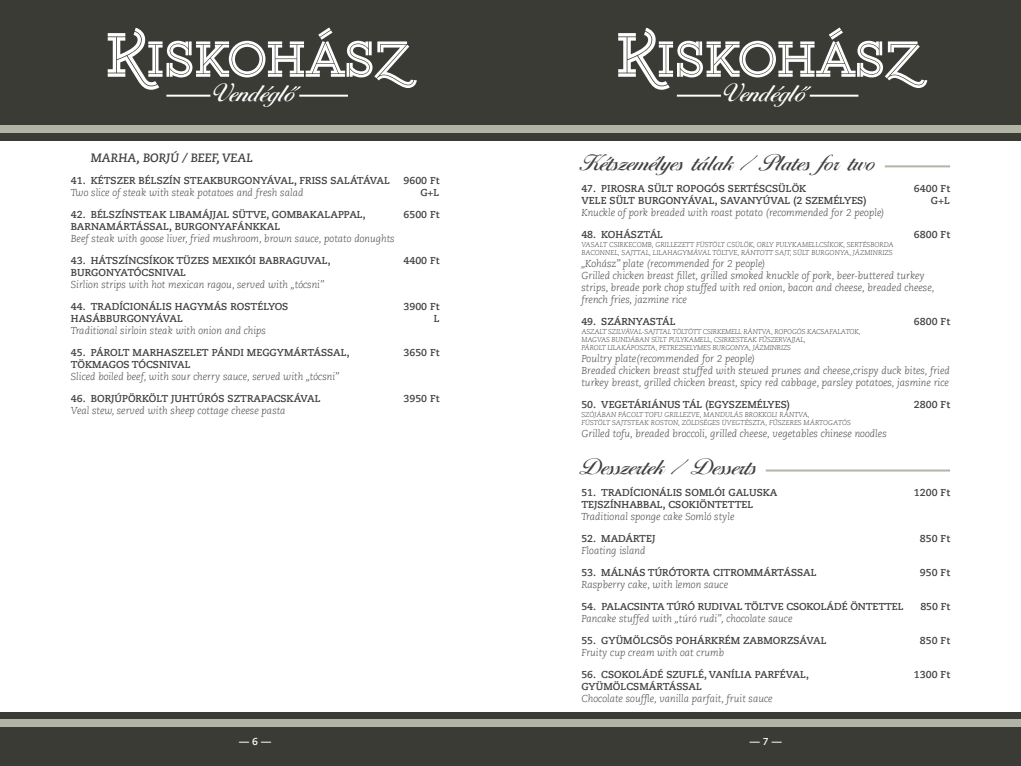
<style>
.page{position:relative;width:1021px;height:766px;background:#fff}
.page>*{position:absolute;margin:0;border:0;box-sizing:border-box;transform-origin:0 0}
.t1{font:27px "Larissa";color:#fff}
.t2{font:24px "Larissa";color:#414042}
.t3{font:italic 700 12px "Caecilia LT Std";color:#414042}
.t4{font:italic 300 10px/12px "Caecilia LT Std";color:#414042}
.t5{font:700 10px "Caecilia LT Std";color:#414042}
.t6{font:700 10px "Caecilia LT Std";color:#fff}
.t7{font:italic 300 7px/8.4px "Caecilia LT Std";color:#414042}
.t8{font:italic 300 7px/8.4px "Caecilia LT Std";letter-spacing:-.02em;color:#414042}
</style>
<div class="page">
<div style="left:0;top:711px;width:1020px;height:54px;background:#3a3b35"></div>
<div style="left:0;top:719px;width:1020px;height:7px;background:#b2b5a5"></div>
<div style="left:0;top:0;width:1020px;height:141px;background:#3a3b35"></div>
<div style="left:0;top:125px;width:1020px;height:8px;background:#b2b5a5"></div>
<hr style="left:166px;top:95px;width:44px;height:2px;background:#fff">
<hr style="left:299px;top:95px;width:49px;height:2px;background:#fff">
<svg style="left:108px;top:27px;width:309px;height:64px"></svg>
<hr style="left:677px;top:95px;width:44px;height:2px;background:#fff">
<hr style="left:809px;top:95px;width:49px;height:2px;background:#fff">
<svg style="left:618px;top:27px;width:309px;height:64px"></svg>
<hr style="left:884px;top:165px;width:66px;height:2px;background:#b2b5a5">
<hr style="left:765px;top:469px;width:185px;height:2px;background:#b2b5a5">
<h1 class="t1" style="left:213px;top:72px;width:86px">Vendéglo</h1>
<h1 class="t1" style="left:723px;top:72px;width:86px">Vendéglo</h1>
<p class="t3" style="left:91px;top:151px;width:163px">MARHA, BORJÚ / BEEF, VEAL</p>
<p class="t5" style="left:71px;top:175px;width:321px">41. KÉTSZER BÉLSZÍN STEAKBURGONYÁVAL, FRISS SALÁTÁVAL</p>
<p class="t5" style="left:403px;top:175px;width:38px">9600 Ft</p>
<p class="t4" style="left:71px;top:187px;width:234px">Two slice of steak with steak potatoes and fresh salad</p>
<p class="t5" style="left:420px;top:187px;width:21px">G+L</p>
<p class="t5" style="left:71px;top:209px;width:296px">42. BÉLSZÍNSTEAK LIBAMÁJJAL SÜTVE, GOMBAKALAPPAL,</p>
<p class="t5" style="left:403px;top:209px;width:38px">6500 Ft</p>
<p class="t5" style="left:71px;top:221px;width:211px">BARNAMÁRTÁSSAL, BURGONYAFÁNKKAL</p>
<p class="t4" style="left:71px;top:233px;width:325px">Beef steak with goose liver, fried mushroom, brown sauce, potato donughts</p>
<p class="t5" style="left:71px;top:255px;width:261px">43. HÁTSZÍNCSÍKOK TÜZES MEXIKÓI BABRAGUVAL,</p>
<p class="t5" style="left:403px;top:255px;width:38px">4400 Ft</p>
<p class="t5" style="left:71px;top:267px;width:117px">BURGONYATÓCSNIVAL</p>
<p class="t4" style="left:71px;top:279px;width:254px">Sirlion strips with hot mexican ragou, served with „tócsni”</p>
<p class="t5" style="left:71px;top:301px;width:219px">44. TRADÍCIONÁLIS HAGYMÁS ROSTÉLYOS</p>
<p class="t5" style="left:403px;top:301px;width:38px">3900 Ft</p>
<p class="t5" style="left:71px;top:313px;width:114px">HASÁBBURGONYÁVAL</p>
<p class="t5" style="left:433px;top:313px;width:7px">L</p>
<p class="t4" style="left:71px;top:325px;width:196px">Traditional sirloin steak with onion and chips</p>
<p class="t5" style="left:71px;top:347px;width:280px">45. PÁROLT MARHASZELET PÁNDI MEGGYMÁRTÁSSAL,</p>
<p class="t5" style="left:403px;top:347px;width:38px">3650 Ft</p>
<p class="t5" style="left:71px;top:359px;width:121px">TÖKMAGOS TÓCSNIVAL</p>
<p class="t4" style="left:71px;top:371px;width:270px">Sliced boiled beef, with sour cherry sauce, served with „tócsni”</p>
<p class="t5" style="left:71px;top:392px;width:251px">46. BORJÚPÖRKÖLT JUHTÚRÓS SZTRAPACSKÁVAL</p>
<p class="t5" style="left:403px;top:392px;width:38px">3950 Ft</p>
<p class="t4" style="left:71px;top:405px;width:216px">Veal stew, served with sheep cottage cheese pasta</p>
<h2 class="t2" style="left:581px;top:145px;width:297px">Kétszemélyes tálak / Plates for two</h2>
<p class="t5" style="left:581px;top:183px;width:226px">47. PIROSRA SÜLT ROPOGÓS SERTÉSCSÜLÖK</p>
<p class="t5" style="left:914px;top:183px;width:38px">6400 Ft</p>
<p class="t5" style="left:581px;top:195px;width:286px">VELE SÜLT BURGONYÁVAL, SAVANYÚVAL (2 SZEMÉLYES)</p>
<p class="t5" style="left:930px;top:195px;width:21px">G+L</p>
<p class="t4" style="left:581px;top:207px;width:305px">Knuckle of pork breaded with roast potato (recommended for 2 people)</p>
<p class="t5" style="left:581px;top:229px;width:83px">48. KOHÁSZTÁL</p>
<p class="t5" style="left:914px;top:229px;width:38px">6800 Ft</p>
<p class="t7" style="left:581px;top:240px;width:314px">VASALT CSIRKECOMB, GRILLEZETT FÜSTÖLT CSÜLÖK, ORLY PULYKAMELLCSÍKOK, SERTÉSBORDA<br>BACONNEL, SAJTTAL, LILAHAGYMÁVAL TÖLTVE, RÁNTOTT SAJT, SÜLT BURGONYA, JÁZMINRIZS</p>
<p class="t4" style="left:581px;top:258px;width:355px">„Kohász” plate (recommended for 2 people)<br>Grilled chicken breast fillet, grilled smoked knuckle of pork, beer-buttered turkey strips, breade pork chop stuffed with red onion, bacon and cheese, breaded cheese, french fries, jazmine rice</p>
<p class="t5" style="left:581px;top:315px;width:96px">49. SZÁRNYASTÁL</p>
<p class="t5" style="left:914px;top:315px;width:38px">6800 Ft</p>
<p class="t8" style="left:581px;top:327px;width:281px">ASZALT SZILVÁVAL-SAJTTAL TÖLTÖTT CSIRKEMELL RÁNTVA, ROPOGÓS KACSAFALATOK,<br>MAGVAS BUNDÁBAN SÜLT PULYKAMELL, CSIRKESTEAK FŰSZERVAJJAL,<br>PÁROLT LILAKÁPOSZTA, PETREZSELYMES BURGONYA, JÁZMINRIZS</p>
<p class="t4" style="left:581px;top:353px;width:370px">Poultry plate(recommended for 2 people)<br>Breaded chicken breast stuffed with stewed prunes and cheese,crispy duck bites, fried turkey breast, grilled chicken breast, spicy red cabbage, parsley potatoes, jasmine rice</p>
<p class="t5" style="left:581px;top:399px;width:210px">50. VEGETÁRIÁNUS TÁL (EGYSZEMÉLYES)</p>
<p class="t5" style="left:914px;top:399px;width:38px">2800 Ft</p>
<p class="t7" style="left:581px;top:410px;width:271px">SZÓJÁBAN PÁCOLT TOFU GRILLEZVE, MANDULÁS BROKKOLI RÁNTVA,<br>FÜSTÖLT SAJTSTEAK ROSTON, ZÖLDSÉGES ÜVEGTÉSZTA, FŰSZERES MÁRTOGATÓS</p>
<p class="t4" style="left:581px;top:428px;width:307px">Grilled tofu, breaded broccoli, grilled cheese, vegetables chinese noodles</p>
<h2 class="t2" style="left:581px;top:448px;width:179px">Desszertek / Desserts</h2>
<p class="t5" style="left:581px;top:487px;width:198px">51. TRADÍCIONÁLIS SOMLÓI GALUSKA</p>
<p class="t5" style="left:914px;top:487px;width:38px">1200 Ft</p>
<p class="t5" style="left:581px;top:499px;width:173px">TEJSZÍNHABBAL, CSOKIÖNTETTEL</p>
<p class="t4" style="left:581px;top:511px;width:155px">Traditional sponge cake Somló style</p>
<p class="t5" style="left:581px;top:533px;width:76px">52. MADÁRTEJ</p>
<p class="t5" style="left:919px;top:533px;width:32px">850 Ft</p>
<p class="t4" style="left:581px;top:545px;width:66px">Floating island</p>
<p class="t5" style="left:581px;top:566px;width:237px">53. MÁLNÁS TÚRÓTORTA CITROMMÁRTÁSSAL</p>
<p class="t5" style="left:919px;top:566px;width:32px">950 Ft</p>
<p class="t4" style="left:581px;top:579px;width:148px">Raspberry cake, with lemon sauce</p>
<p class="t5" style="left:581px;top:600px;width:324px">54. PALACSINTA TÚRÓ RUDIVAL TÖLTVE CSOKOLÁDÉ ÖNTETTEL</p>
<p class="t5" style="left:920px;top:600px;width:31px">850 Ft</p>
<p class="t4" style="left:581px;top:613px;width:212px">Pancake stuffed with „túró rudi”, chocolate sauce</p>
<p class="t5" style="left:581px;top:634px;width:247px">55. GYÜMÖLCSÖS POHÁRKRÉM ZABMORZSÁVAL</p>
<p class="t5" style="left:919px;top:634px;width:32px">850 Ft</p>
<p class="t4" style="left:581px;top:646px;width:144px">Fruity cup cream with oat crumb</p>
<p class="t5" style="left:581px;top:668px;width:229px">56. CSOKOLÁDÉ SZUFLÉ, VANÍLIA PARFÉVAL,</p>
<p class="t5" style="left:914px;top:668px;width:38px">1300 Ft</p>
<p class="t5" style="left:581px;top:680px;width:122px">GYÜMÖLCSMÁRTÁSSAL</p>
<p class="t4" style="left:581px;top:692px;width:193px">Chocolate souffle, vanilla parfait, fruit sauce</p>
<p class="t6" style="left:239px;top:735px;width:33px">— 6 —</p>
<p class="t6" style="left:749px;top:735px;width:33px">— 7 —</p>
</div>
